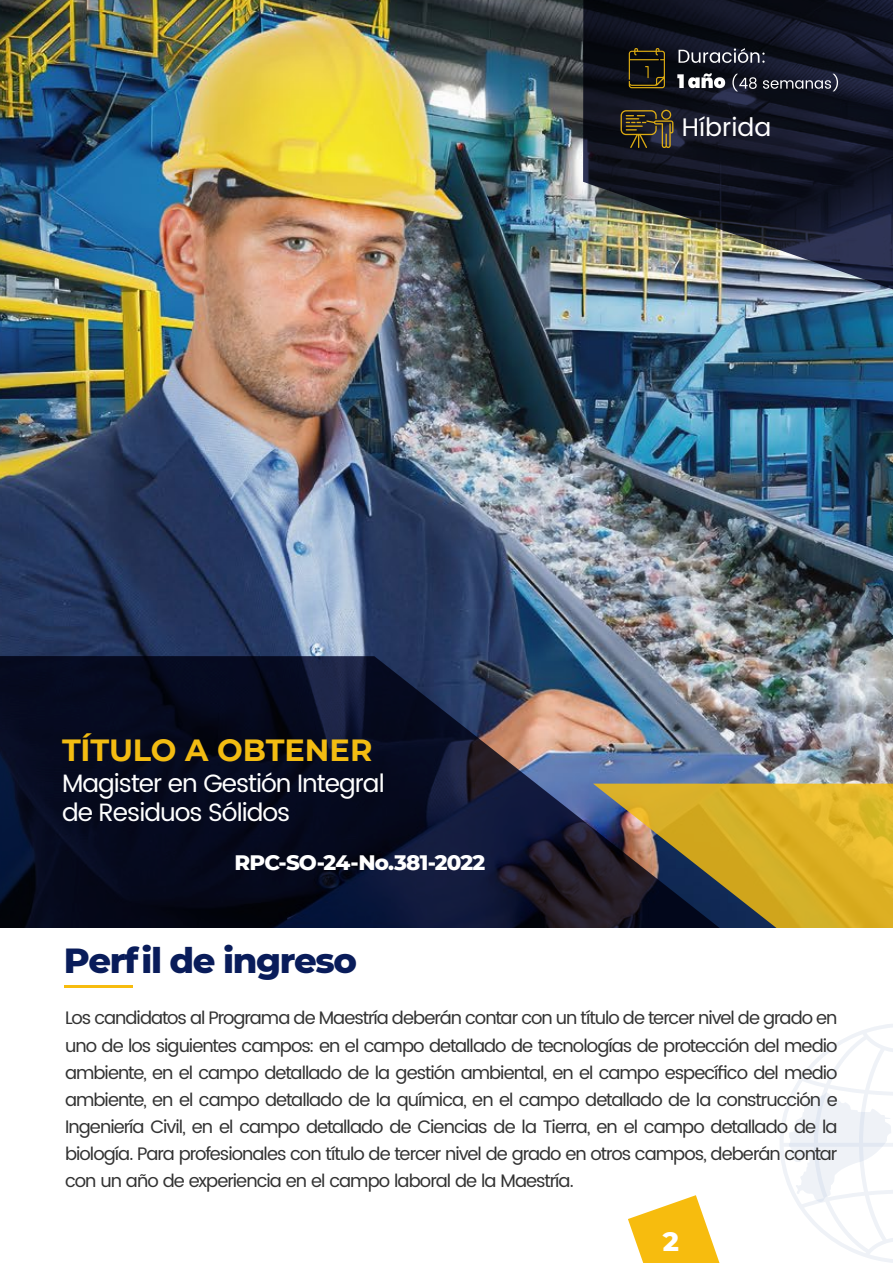
<style>
.page{position:relative;width:893px;height:1263px;background:#fff}
.page>*{position:absolute;margin:0;border:0;box-sizing:border-box;transform-origin:0 0}
.t1{font:800 35.55px "Montserrat";letter-spacing:-.04em;color:#091c5a}
.t2{font:700 30.6px "Montserrat";letter-spacing:-.005em;color:#f3bc12}
.t3{font:800 27px "Montserrat";color:#fff}
.t4{font:25.35px "Poppins";color:#fff}
.t5{font:25.05px/29.8px "Poppins";letter-spacing:-.04em;color:#fff}
.t6{font:800 21.45px "Montserrat";letter-spacing:-.04em;color:#fff}
.t7{font:18.15px/27.2px "Poppins";letter-spacing:-.055em;color:#333;text-align:justify}
</style>
<div class="page">
<svg style="left:780px;top:1024px;width:113px;height:239px"></svg>
<svg style="left:628px;top:1195px;width:91px;height:68px"></svg>
<img style="left:0;top:0;width:893px;height:783px">
<svg style="left:0;top:656px;width:740px;height:271px;background:#1e2339"></svg>
<svg style="left:593px;top:783px;width:300px;height:144px;background:#a2862f"></svg>
<img style="left:583px;top:0;width:310px;height:303px">
<svg style="left:679px;top:48px;width:86px;height:15px"></svg>
<svg style="left:677px;top:73px;width:48px;height:15px"></svg>
<svg style="left:629px;top:48px;width:36px;height:40px"></svg>
<svg style="left:732px;top:74px;width:25px;height:17px"></svg>
<svg style="left:763px;top:74px;width:75px;height:17px"></svg>
<hr style="left:65px;top:985px;width:68px;height:3px;background:#f7bc0e">
<svg style="left:621px;top:110px;width:52px;height:38px;background:#453b24"></svg>
<h3 class="t4" style="left:682px;top:108px;width:91px">Híbrida</h3>
<h2 class="t2" style="left:62px;top:728px;width:312px">TÍTULO A OBTENER</h2>
<h3 class="t5" style="left:62px;top:769px;width:324px">Magister en Gestión Integral de Residuos Sólidos</h3>
<p class="t6" style="left:235px;top:847px;width:252px">RPC-SO-24-No.381-2022</p>
<h1 class="t1" style="left:64px;top:934px;width:295px">Perfil de ingreso</h1>
<p class="t7" style="left:65px;top:1005px;width:774px">Los candidatos al Programa de Maestría deberán contar con un título de tercer nivel de grado en uno de los siguientes campos: en el campo detallado de tecnologías de protección del medio ambiente, en el campo detallado de la gestión ambiental, en el campo específico del medio ambiente, en el campo detallado de la química, en el campo detallado de la construcción e Ingeniería Civil, en el campo detallado de Ciencias de la Tierra, en el campo detallado de la biología. Para profesionales con título de tercer nivel de grado en otros campos, deberán contar con un año de experiencia en el campo laboral de la Maestría.</p>
<h3 class="t3" style="left:656px;top:1219px;width:38px">4 02</h3>
</div>
